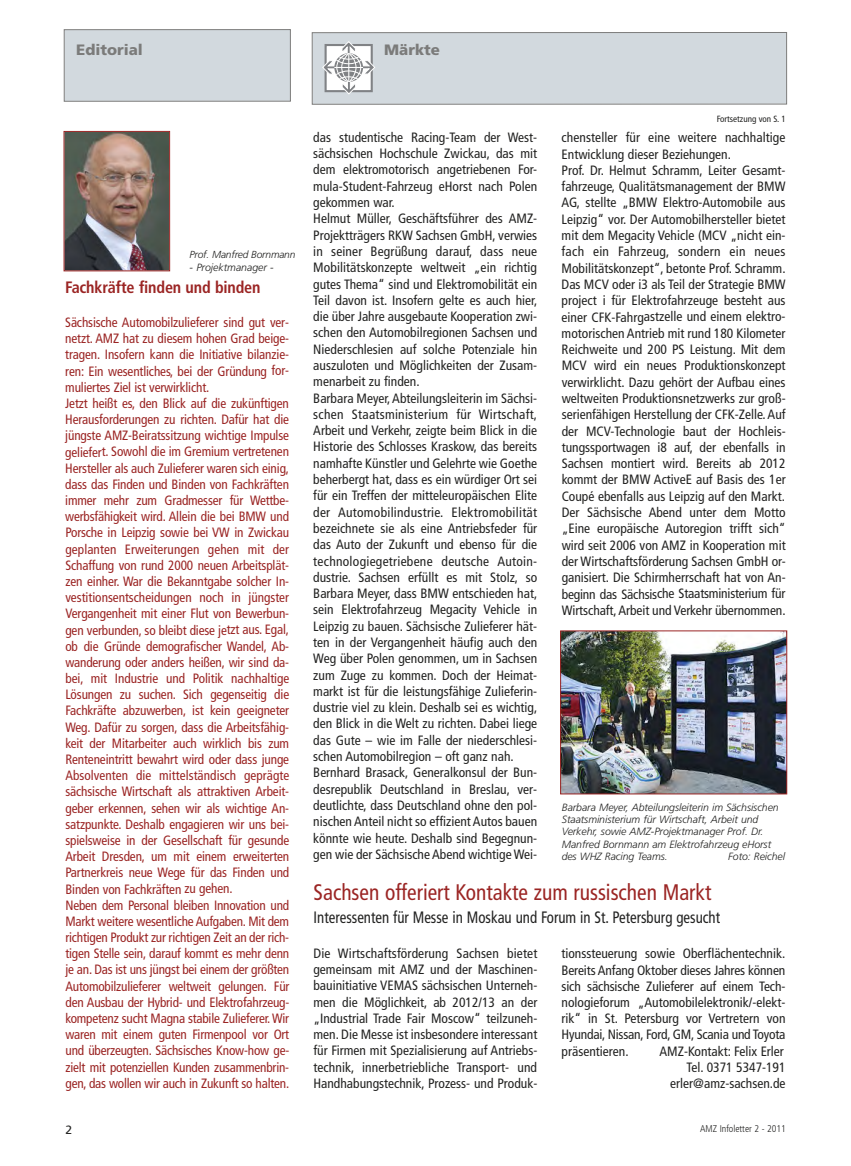
<style>
.page{position:relative;width:851px;height:1166px;background:#fff}
.page>*{position:absolute;margin:0;border:0;box-sizing:border-box;transform-origin:0 0}
.t1{font:condensed 22.5px "Frutiger";color:#9b2524;scale:.95 1}
.t2{font:condensed 16.5px "Frutiger";color:#222221;scale:.9 1}
.t3{font:700 condensed 16.5px "Frutiger";letter-spacing:-.01em;color:#9b2524}
.t4{font:900 15px "Frutiger";color:#7b7b7a}
.t5{font:condensed 13.5px/16.4px "Frutiger";color:#222221}
.t6{font:condensed 13.5px/16.2px "Frutiger";letter-spacing:-.01em;color:#9b2524}
.t7{font:12px "Frutiger";color:#222221}
.t8{font:italic 300 10.5px/12.3px "Frutiger";letter-spacing:-.005em;color:#222221}
.t9{font:italic 300 10.2px "Frutiger";letter-spacing:-.015em;color:#222221}
.t10{font:300 condensed 9.75px "Frutiger";color:#222221}
.t11{font:condensed 9px "Frutiger";color:#222221}
</style>
<div class="page">
<img style="left:66px;top:133px;width:102px;height:136px">
<div style="left:64px;top:131px;width:106px;height:140px;border:1px solid #9b2524"></div>
<div style="left:312px;top:33px;width:474px;height:71px;background:#d2d9de"></div>
<div style="left:312px;top:32px;width:474px;height:73px;border:1px solid #7b7b7a"></div>
<div style="left:65px;top:30px;width:225px;height:71px;background:#d2d9de"></div>
<div style="left:64px;top:29px;width:227px;height:73px;border:1px solid #7b7b7a"></div>
<svg style="left:322px;top:41px;width:53px;height:53px"></svg>
<img style="left:562px;top:632px;width:223px;height:160px">
<div style="left:560px;top:630px;width:227px;height:164px;border:1px solid #9b2524"></div>
<p class="t4" style="left:76px;top:44px;width:68px">Editorial</p>
<p class="t4" style="left:384px;top:44px;width:57px">Märkte</p>
<p class="t11" style="left:716px;top:116px;width:70px">Fortsetzung von S. 1</p>
<p class="t9" style="left:190px;top:251px;width:107px">Prof. Manfred Bornmann</p>
<p class="t8" style="left:190px;top:262px;width:86px">- Projektmanager -</p>
<p class="t3" style="left:65px;top:281px;width:197px">Fachkräfte finden und binden</p>
<p class="t6" style="left:65px;top:315px;width:226px">Sächsische Automobilzulieferer sind gut ver&shy;netzt. AMZ hat zu diesem hohen Grad beige&shy;tragen. Insofern kann die Initiative bilanzie&shy;ren: Ein wesentliches, bei der Gründung for&shy;muliertes Ziel ist verwirklicht.<br>Jetzt heißt es, den Blick auf die zukünftigen Herausforderungen zu richten. Dafür hat die jüngste AMZ-Beiratssitzung wichtige Impulse geliefert. Sowohl die im Gremium vertretenen Hersteller als auch Zulieferer waren sich einig, dass das Finden und Binden von Fachkräften immer mehr zum Gradmesser für Wettbe&shy;werbsfähigkeit wird. Allein die bei BMW und Porsche in Leipzig sowie bei VW in Zwickau geplanten Erweiterungen gehen mit der Schaffung von rund 2000 neuen Arbeitsplät&shy;zen einher. War die Bekanntgabe solcher In&shy;vestitionsentscheidungen noch in jüngster Vergangenheit mit einer Flut von Bewerbun&shy;gen verbunden, so bleibt diese jetzt aus. Egal, ob die Gründe demografischer Wandel, Ab&shy;wanderung oder anders heißen, wir sind da&shy;bei, mit Industrie und Politik nachhaltige Lösungen zu suchen. Sich gegenseitig die Fachkräfte abzuwerben, ist kein geeigneter Weg. Dafür zu sorgen, dass die Arbeitsfähig&shy;keit der Mitarbeiter auch wirklich bis zum Renteneintritt bewahrt wird oder dass junge Absolventen die mittelständisch geprägte sächsische Wirtschaft als attraktiven Arbeit&shy;geber erkennen, sehen wir als wichtige An&shy;satzpunkte. Deshalb engagieren wir uns bei&shy;spielsweise in der Gesellschaft für gesunde Arbeit Dresden, um mit einem erweiterten Partnerkreis neue Wege für das Finden und Binden von Fachkräften zu gehen.<br>Neben dem Personal bleiben Innovation und Markt weitere wesentliche Aufgaben. Mit dem richtigen Produkt zur richtigen Zeit an der rich&shy;tigen Stelle sein, darauf kommt es mehr denn je an. Das ist uns jüngst bei einem der größten Automobilzulieferer weltweit gelungen. Für den Ausbau der Hybrid- und Elektrofahrzeug&shy;kompetenz sucht Magna stabile Zulieferer. Wir waren mit einem guten Firmenpool vor Ort und überzeugten. Sächsisches Know-how ge&shy;zielt mit potenziellen Kunden zusammenbrin&shy;gen, das wollen wir auch in Zukunft so halten.</p>
<p class="t5" style="left:313px;top:130px;width:225px">das studentische Racing-Team der West&shy;sächsischen Hochschule Zwickau, das mit dem elektromotorisch angetriebenen For&shy;mula-Student-Fahrzeug eHorst nach Polen gekommen war.<br>Helmut Müller, Geschäftsführer des AMZ-Projektträgers RKW Sachsen GmbH, verwies in seiner Begrüßung darauf, dass neue Mobilitätskonzepte weltweit „ein richtig gutes Thema“ sind und Elektromobilität ein Teil davon ist. Insofern gelte es auch hier, die über Jahre ausgebaute Kooperation zwi&shy;schen den Automobilregionen Sachsen und Niederschlesien auf solche Potenziale hin auszuloten und Möglichkeiten der Zusam&shy;menarbeit zu finden.<br>Barbara Meyer, Abteilungsleiterin im Sächsi&shy;schen Staatsministerium für Wirtschaft, Arbeit und Verkehr, zeigte beim Blick in die Historie des Schlosses Kraskow, das bereits namhafte Künstler und Gelehrte wie Goethe beherbergt hat, dass es ein würdiger Ort sei für ein Treffen der mitteleuropäischen Elite der Automobilindustrie. Elektromobilität bezeichnete sie als eine Antriebsfeder für das Auto der Zukunft und ebenso für die technologiegetriebene deutsche Autoin&shy;dustrie. Sachsen erfüllt es mit Stolz, so Barbara Meyer, dass BMW entschieden hat, sein Elektrofahrzeug Megacity Vehicle in Leipzig zu bauen. Sächsische Zulieferer hät&shy;ten in der Vergangenheit häufig auch den Weg über Polen genommen, um in Sachsen zum Zuge zu kommen. Doch der Heimat&shy;markt ist für die leistungsfähige Zulieferin&shy;dustrie viel zu klein. Deshalb sei es wichtig, den Blick in die Welt zu richten. Dabei liege das Gute – wie im Falle der niederschlesi&shy;schen Automobilregion – oft ganz nah.<br>Bernhard Brasack, Generalkonsul der Bun&shy;desrepublik Deutschland in Breslau, ver&shy;deutlichte, dass Deutschland ohne den pol&shy;nischen Anteil nicht so effizient Autos bauen könnte wie heute. Deshalb sind Begegnun&shy;gen wie der Sächsische Abend wichtige Wei-</p>
<p class="t5" style="left:561px;top:130px;width:225px">chensteller für eine weitere nachhaltige Entwicklung dieser Beziehungen.<br>Prof. Dr. Helmut Schramm, Leiter Gesamt&shy;fahrzeuge, Qualitätsmanagement der BMW AG, stellte „BMW Elektro-Automobile aus Leipzig“ vor. Der Automobilhersteller bietet mit dem Megacity Vehicle (MCV „nicht ein&shy;fach ein Fahrzeug, sondern ein neues Mobilitätskonzept“, betonte Prof. Schramm.<br>Das MCV oder i3 als Teil der Strategie BMW project i für Elektrofahrzeuge besteht aus einer CFK-Fahrgastzelle und einem elektro&shy;motorischen Antrieb mit rund 180 Kilometer Reichweite und 200 PS Leistung. Mit dem MCV wird ein neues Produktionskonzept verwirklicht. Dazu gehört der Aufbau eines weltweiten Produktionsnetzwerks zur groß&shy;serienfähigen Herstellung der CFK-Zelle. Auf der MCV-Technologie baut der Hochleis&shy;tungssportwagen i8 auf, der ebenfalls in Sachsen montiert wird. Bereits ab 2012 kommt der BMW ActiveE auf Basis des 1er Coupé ebenfalls aus Leipzig auf den Markt.<br>Der Sächsische Abend unter dem Motto „Eine europäische Autoregion trifft sich“ wird seit 2006 von AMZ in Kooperation mit der Wirtschaftsförderung Sachsen GmbH or&shy;ganisiert. Die Schirmherrschaft hat von An&shy;beginn das Sächsische Staatsministerium für Wirtschaft, Arbeit und Verkehr übernommen.</p>
<p class="t8" style="left:561px;top:801px;width:218px">Barbara Meyer, Abteilungsleiterin im Sächsischen Staatsministerium für Wirtschaft, Arbeit und Verkehr, sowie AMZ-Projektmanager Prof. Dr.<br>Manfred Bornmann am Elektrofahrzeug eHorst des WHZ Racing Teams.</p>
<p class="t8" style="left:728px;top:850px;width:58px">Foto: Reichel</p>
<h1 class="t1" style="left:313px;top:883px;width:420px">Sachsen offeriert Kontakte zum russischen Markt</h1>
<p class="t2" style="left:313px;top:910px;width:453px">Interessenten für Messe in Moskau und Forum in St. Petersburg gesucht</p>
<p class="t5" style="left:313px;top:946px;width:225px;text-align:justify">Die Wirtschaftsförderung Sachsen bietet gemeinsam mit AMZ und der Maschinen&shy;bauinitiative VEMAS sächsischen Unterneh&shy;men die Möglichkeit, ab 2012/13 an der „Industrial Trade Fair Moscow“ teilzuneh&shy;men. Die Messe ist insbesondere interessant für Firmen mit Spezialisierung auf Antriebs&shy;technik, innerbetriebliche Transport- und Handhabungstechnik, Prozess- und Produk-</p>
<p class="t5" style="left:561px;top:946px;width:225px;text-align:justify">tionssteuerung sowie Oberflächentechnik.<br>Bereits Anfang Oktober dieses Jahres können sich sächsische Zulieferer auf einem Tech&shy;nologieforum „Automobilelektronik/-elekt&shy;rik“ in St. Petersburg vor Vertretern von Hyundai, Nissan, Ford, GM, Scania und Toyota präsentieren.</p>
<p class="t5" style="left:659px;top:1043px;width:128px;text-align:right">AMZ-Kontakt: Felix Erler<br>Tel. 0371 5347-191 erler@amz-sachsen.de</p>
<p class="t7" style="left:66px;top:1124px;width:8px">2</p>
<p class="t10" style="left:700px;top:1124px;width:87px">AMZ Infoletter 2 - 2011</p>
</div>
